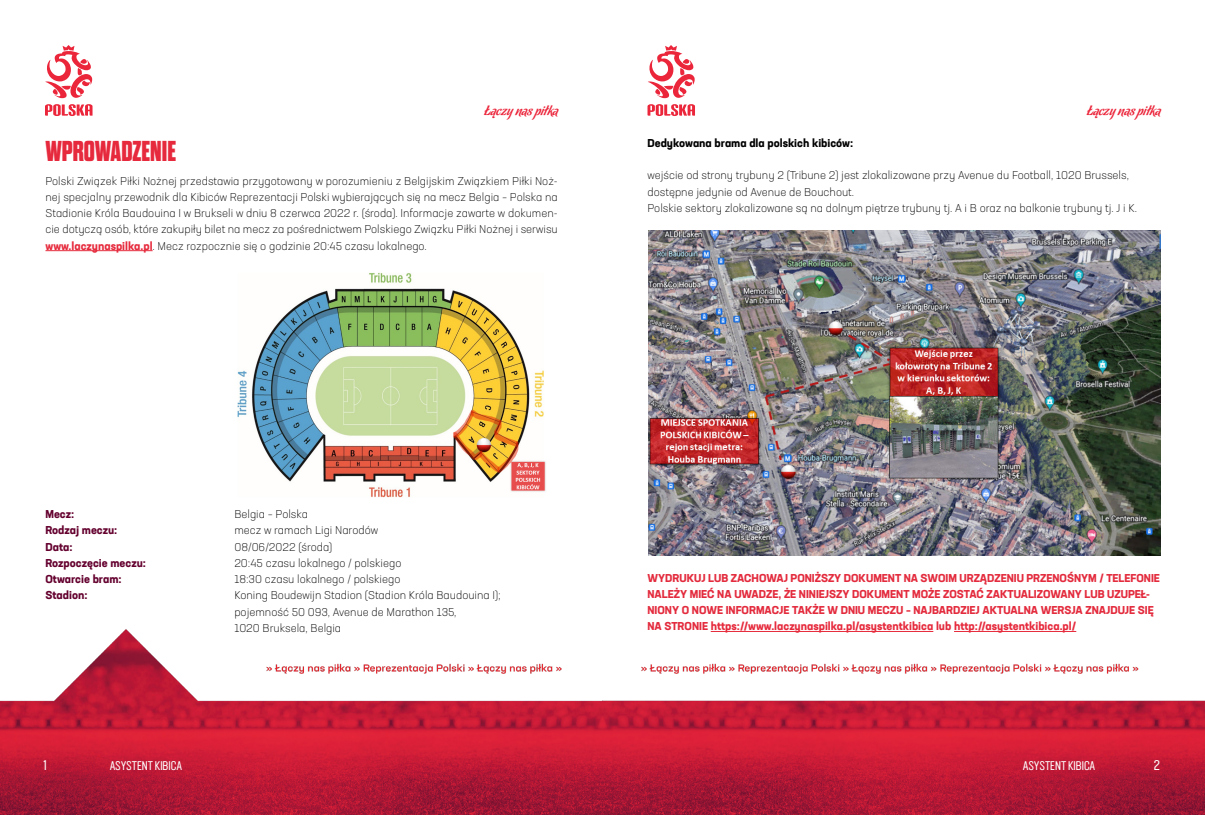
<style>
.page{position:relative;width:1205px;height:815px;background:#fff}
.page>*{position:absolute;margin:0;border:0;box-sizing:border-box;transform-origin:0 0}
.t1{font:700 expanded 28.75px "Dharma Gothic E";color:#e6293c}
.t2{font:condensed 13.88px "PZPN 2020";color:#fff}
.t3{font:13.75px "Chocolate Caliente";color:#eb253a}
.t4{font:condensed 12.5px "PZPN 2020";color:#fff}
.t5{font:300 11.25px/16.2px "Neusa Next Std";color:#000}
.t6{font:700 11.25px/16.2px "Neusa Next Std";color:#e32b3d}
.t7{font:700 11.25px/16.2px "Neusa Next Std";color:#64002e}
.t8{font:700 11.25px "Neusa Next Std";color:#000}
.s1{font-weight:700;color:#e62a3c}
.s2{color:#e62a3c}
</style>
<div class="page">
<img style="left:0;top:45px;width:1205px;height:770px">
<img style="left:648px;top:230px;width:513px;height:326px">
<p class="t3" style="left:484px;top:103px;width:76px">Łączy nas piłka</p>
<p class="t3" style="left:1087px;top:103px;width:76px">Łączy nas piłka</p>
<h1 class="t1" style="left:45px;top:136px;width:132px">WPROWADZENIE</h1>
<p class="t5" style="left:45px;top:172px;width:514px;text-align:justify">Polski Związek Piłki Nożnej przedstawia przygotowany w porozumieniu z Belgijskim Związkiem Piłki Noż&shy;nej specjalny przewodnik dla Kibiców Reprezentacji Polski wybierających się na mecz Belgia – Polska na Stadionie Króla Baudouina I w Brukseli w dniu 8 czerwca 2022 r. (środa). Informacje zawarte w dokumen&shy;cie dotyczą osób, które zakupiły bilet na mecz za pośrednictwem Polskiego Związku Piłki Nożnej i serwisu <span class="s1">www.laczynaspilka.pl</span>. Mecz rozpocznie się o godzinie 20:45 czasu lokalnego.</p>
<p class="t8" style="left:647px;top:136px;width:207px">Dedykowana brama dla polskich kibiców:</p>
<p class="t5" style="left:647px;top:167px;width:491px">wejście od strony trybuny 2 (Tribune 2) jest zlokalizowane przy Avenue du Football, 1020 Brussels, dostępne jedynie od Avenue de Bouchout.<br>Polskie sektory zlokalizowane są na dolnym piętrze trybuny tj. A i B oraz na balkonie trybuny tj. J i K.</p>
<p class="t7" style="left:45px;top:506px;width:102px">Mecz:<br>Rodzaj meczu:<br>Data:<br>Rozpoczęcie meczu:<br>Otwarcie bram:<br>Stadion:</p>
<p class="t5" style="left:234px;top:506px;width:268px">Belgia – Polska<br>mecz w ramach Ligi Narodów<br>08/06/2022 (środa)<br>20:45 czasu lokalnego / polskiego<br>18:30 czasu lokalnego / polskiego<br>Koning Boudewijn Stadion (Stadion Króla Baudouina I); pojemność 50 093, Avenue de Marathon 135,<br>1020 Bruksela, Belgia</p>
<p class="t6" style="left:647px;top:569px;width:514px">WYDRUKUJ LUB ZACHOWAJ PONIŻSZY DOKUMENT NA SWOIM URZĄDZENIU PRZENOŚNYM / TELEFONIE NALEŻY MIEĆ NA UWADZE, ŻE NINIEJSZY DOKUMENT MOŻE ZOSTAĆ ZAKTUALIZOWANY LUB UZUPEŁ-NIONY O NOWE INFORMACJE TAKŻE W DNIU MECZU – NAJBARDZIEJ AKTUALNA WERSJA ZNAJDUJE SIĘ NA STRONIE <span class="s2">https://www.laczynaspilka.pl/asystentkibica</span> lub <span class="s2">http://asystentkibica.pl/</span></p>
<p class="t2" style="left:43px;top:757px;width:5px">1</p>
<p class="t4" style="left:110px;top:759px;width:74px">ASYSTENT KIBICA</p>
<p class="t4" style="left:1023px;top:758px;width:74px">ASYSTENT KIBICA</p>
<p class="t2" style="left:1153px;top:757px;width:8px">2</p>
</div>
